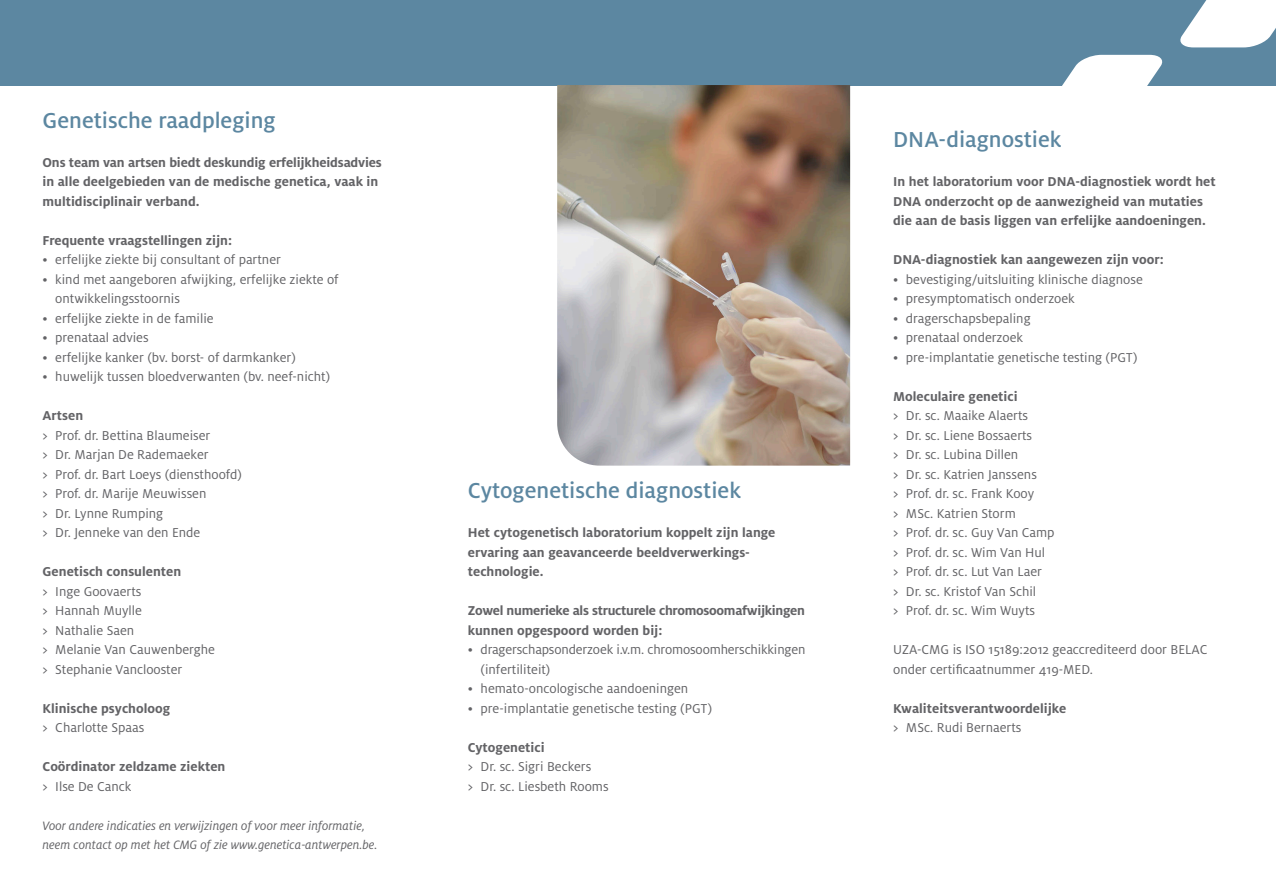
<style>
.page{position:relative;width:1276px;height:893px;background:#fff}
.page>*{position:absolute;margin:0;border:0;box-sizing:border-box;transform-origin:0 0}
._1_-_Hoofdtitel{font:500 24px "Milo OT";color:#5c87a1}
._2_-_Body{font:14.25px/19.5px "Milo OT";color:#636366}
._2_-_Body-2{font:700 14.25px/19.5px "Milo OT";color:#636366}
._2_-_Body-3{font:700 14.25px/19.5px "Milo OT";letter-spacing:-.02em;color:#636366}
._2_-_Body-4{font:italic 13.5px/19.5px "Milo OT";color:#636366}
</style>
<div class="page">
<div style="left:850px;top:0;width:426px;height:85px;background:#5c87a1"></div>
<svg style="left:997px;top:55px;width:167px;height:31px"></svg>
<svg style="left:1180px;top:0;width:96px;height:47px;background:#e5ecf0"></svg>
<div style="left:0;top:0;width:425px;height:85px;background:#5c87a1"></div>
<div style="left:425px;top:0;width:425px;height:85px;background:#5c87a1"></div>
<img style="left:557px;top:85px;width:293px;height:381px">
<p class="_1_-_Hoofdtitel" style="left:43px;top:107px;width:235px">Genetische raadpleging</p>
<p class="_2_-_Body-2" style="left:43px;top:152px;width:341px">Ons team van artsen biedt deskundig erfelijkheidsadvies</p>
<p class="_2_-_Body-2" style="left:43px;top:172px;width:337px">in alle deelgebieden van de medische genetica, vaak in</p>
<p class="_2_-_Body-2" style="left:43px;top:191px;width:159px">multidisciplinair verband.</p>
<p class="_2_-_Body-2" style="left:43px;top:230px;width:191px">Frequente vraagstellingen zijn:</p>
<p class="_2_-_Body" style="left:43px;top:250px;width:240px">• erfelijke ziekte bij consultant of partner</p>
<p class="_2_-_Body" style="left:55px;top:269px;width:285px;text-indent:-13px">• kind met aangeboren afwijking, erfelijke ziekte of ontwikkelingsstoornis</p>
<p class="_2_-_Body" style="left:43px;top:308px;width:173px">• erfelijke ziekte in de familie</p>
<p class="_2_-_Body" style="left:43px;top:328px;width:108px">• prenataal advies</p>
<p class="_2_-_Body" style="left:43px;top:347px;width:255px">• erfelijke kanker (bv. borst- of darmkanker)</p>
<p class="_2_-_Body" style="left:43px;top:367px;width:289px">• huwelijk tussen bloedverwanten (bv. neef-nicht)</p>
<p class="_2_-_Body-2" style="left:43px;top:406px;width:42px">Artsen</p>
<p class="_2_-_Body" style="left:43px;top:425px;width:169px">&gt; Prof. dr. Bettina Blaumeiser</p>
<p class="_2_-_Body" style="left:43px;top:445px;width:168px">&gt; Dr. Marjan De Rademaeker</p>
<p class="_2_-_Body" style="left:43px;top:464px;width:201px">&gt; Prof. dr. Bart Loeys (diensthoofd)</p>
<p class="_2_-_Body" style="left:43px;top:484px;width:165px">&gt; Prof. dr. Marije Meuwissen</p>
<p class="_2_-_Body" style="left:43px;top:503px;width:122px">&gt; Dr. Lynne Rumping</p>
<p class="_2_-_Body" style="left:43px;top:523px;width:159px">&gt; Dr. Jenneke van den Ende</p>
<p class="_2_-_Body-2" style="left:43px;top:562px;width:140px">Genetisch consulenten</p>
<p class="_2_-_Body" style="left:43px;top:581px;width:100px">&gt; Inge Goovaerts</p>
<p class="_2_-_Body" style="left:43px;top:601px;width:101px">&gt; Hannah Muylle</p>
<p class="_2_-_Body" style="left:43px;top:620px;width:93px">&gt; Nathalie Saen</p>
<p class="_2_-_Body" style="left:43px;top:640px;width:174px">&gt; Melanie Van Cauwenberghe</p>
<p class="_2_-_Body" style="left:43px;top:659px;width:141px">&gt; Stephanie Vanclooster</p>
<p class="_2_-_Body-2" style="left:43px;top:698px;width:129px">Klinische psycholoog</p>
<p class="_2_-_Body" style="left:43px;top:718px;width:103px">&gt; Charlotte Spaas</p>
<p class="_2_-_Body-2" style="left:43px;top:757px;width:184px">Coördinator zeldzame ziekten</p>
<p class="_2_-_Body" style="left:43px;top:776px;width:90px">&gt; Ilse De Canck</p>
<p class="_2_-_Body-4" style="left:43px;top:816px;width:336px">Voor andere indicaties en verwijzingen of voor meer informatie, neem contact op met het CMG of zie www.genetica-antwerpen.be.</p>
<p class="_1_-_Hoofdtitel" style="left:468px;top:477px;width:274px">Cytogenetische diagnostiek</p>
<p class="_2_-_Body-2" style="left:468px;top:523px;width:309px">Het cytogenetisch laboratorium koppelt zijn lange ervaring aan geavanceerde beeldverwerkings&shy;technologie.</p>
<p class="_2_-_Body-3" style="left:468px;top:601px;width:339px">Zowel numerieke als structurele chromosoomafwijkingen kunnen opgespoord worden bij:</p>
<p class="_2_-_Body" style="left:480px;top:640px;width:326px;text-indent:-13px">• dragerschapsonderzoek i.v.m. chromosoomherschikkingen (infertiliteit)</p>
<p class="_2_-_Body" style="left:468px;top:679px;width:222px">• hemato-oncologische aandoeningen</p>
<p class="_2_-_Body" style="left:468px;top:698px;width:246px">• pre-implantatie genetische testing (PGT)</p>
<p class="_2_-_Body-2" style="left:468px;top:737px;width:78px">Cytogenetici</p>
<p class="_2_-_Body" style="left:468px;top:757px;width:125px">&gt; Dr. sc. Sigri Beckers</p>
<p class="_2_-_Body" style="left:468px;top:776px;width:142px">&gt; Dr. sc. Liesbeth Rooms</p>
<p class="_1_-_Hoofdtitel" style="left:893px;top:126px;width:170px">DNA-diagnostiek</p>
<p class="_2_-_Body-2" style="left:893px;top:172px;width:324px">In het laboratorium voor DNA-diagnostiek wordt het<br>DNA onderzocht op de aanwezigheid van mutaties die aan de basis liggen van erfelijke aandoeningen.</p>
<p class="_2_-_Body-2" style="left:893px;top:250px;width:272px">DNA-diagnostiek kan aangewezen zijn voor:</p>
<p class="_2_-_Body" style="left:893px;top:269px;width:251px">• bevestiging/uitsluiting klinische diagnose</p>
<p class="_2_-_Body" style="left:893px;top:289px;width:183px">• presymptomatisch onderzoek</p>
<p class="_2_-_Body" style="left:893px;top:308px;width:139px">• dragerschapsbepaling</p>
<p class="_2_-_Body" style="left:893px;top:328px;width:131px">• prenataal onderzoek</p>
<p class="_2_-_Body" style="left:893px;top:347px;width:246px">• pre-implantatie genetische testing (PGT)</p>
<p class="_2_-_Body-2" style="left:893px;top:386px;width:126px">Moleculaire genetici</p>
<p class="_2_-_Body" style="left:893px;top:406px;width:136px">&gt; Dr. sc. Maaike Alaerts</p>
<p class="_2_-_Body" style="left:893px;top:425px;width:140px">&gt; Dr. sc. Liene Bossaerts</p>
<p class="_2_-_Body" style="left:893px;top:445px;width:127px">&gt; Dr. sc. Lubina Dillen</p>
<p class="_2_-_Body" style="left:893px;top:464px;width:145px">&gt; Dr. sc. Katrien Janssens</p>
<p class="_2_-_Body" style="left:893px;top:484px;width:142px">&gt; Prof. dr. sc. Frank Kooy</p>
<p class="_2_-_Body" style="left:893px;top:503px;width:124px">&gt; MSc. Katrien Storm</p>
<p class="_2_-_Body" style="left:893px;top:523px;width:163px">&gt; Prof. dr. sc. Guy Van Camp</p>
<p class="_2_-_Body" style="left:893px;top:542px;width:153px">&gt; Prof. dr. sc. Wim Van Hul</p>
<p class="_2_-_Body" style="left:893px;top:562px;width:150px">&gt; Prof. dr. sc. Lut Van Laer</p>
<p class="_2_-_Body" style="left:893px;top:581px;width:145px">&gt; Dr. sc. Kristof Van Schil</p>
<p class="_2_-_Body" style="left:893px;top:601px;width:143px">&gt; Prof. dr. sc. Wim Wuyts</p>
<p class="_2_-_Body" style="left:893px;top:640px;width:316px">UZA-CMG is ISO 15189:2012 geaccrediteerd door BELAC onder certificaatnummer 419-MED.</p>
<p class="_2_-_Body-2" style="left:893px;top:698px;width:175px">Kwaliteitsverantwoordelijke</p>
<p class="_2_-_Body" style="left:893px;top:718px;width:130px">&gt; MSc. Rudi Bernaerts</p>
</div>
